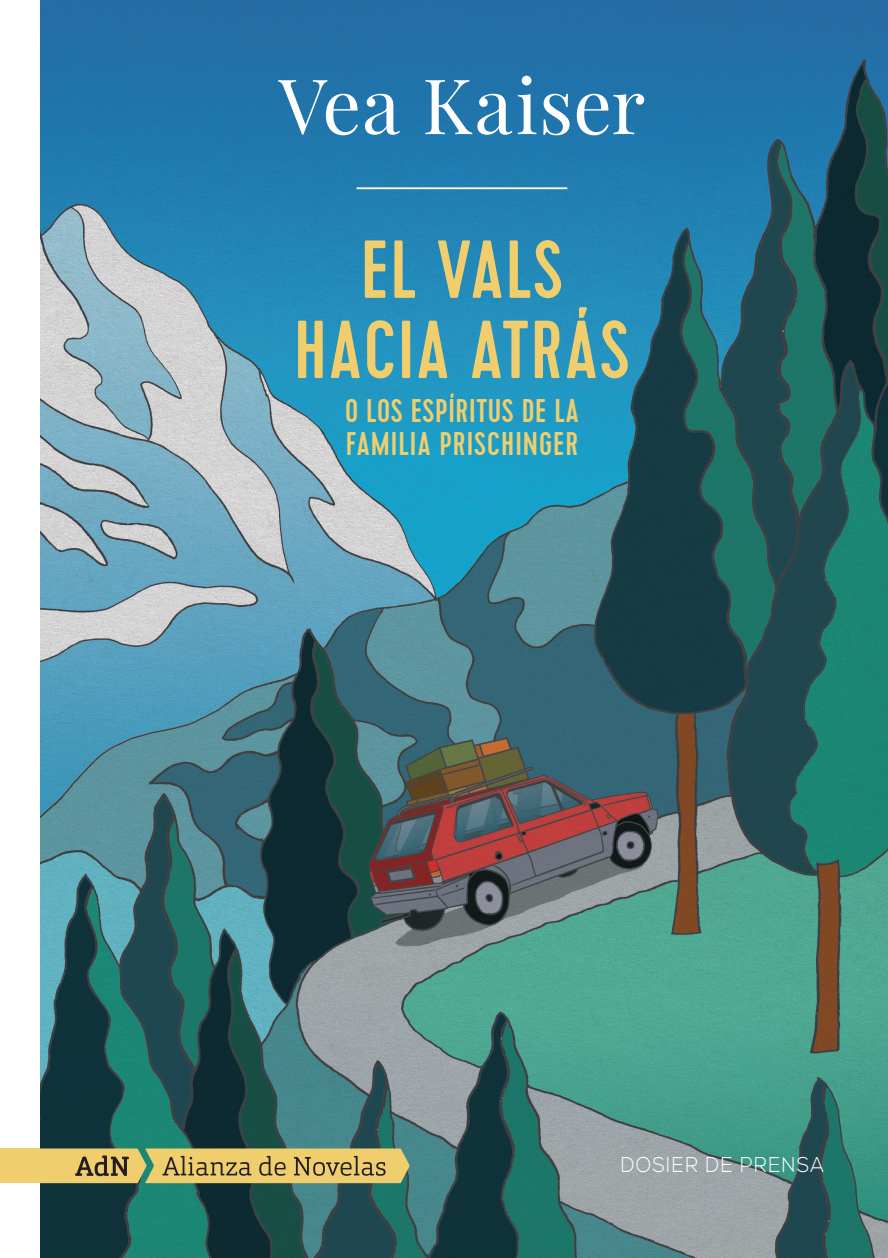
<style>
.page{position:relative;width:888px;height:1258px;background:#fff}
.page>*{position:absolute;margin:0;border:0;box-sizing:border-box;transform-origin:0 0}
.Titulos_Cub{font:500 82.05px/80.2px "Cervo";letter-spacing:.02em;color:#f0ce6d;text-align:center}
.Autor_Cub{font:76.5px "Playfair Display";letter-spacing:.01em;color:#fff}
.Titulos_Cub-2{font:500 32.85px/32.8px "Cervo";letter-spacing:.03em;color:#f0ce6d}
.t1{font:300 21.3px "Nexa";letter-spacing:.04em;color:#fff;scale:.91 1}
</style>
<div class="page">
<img style="left:40px;top:0;width:848px;height:1258px">
<svg style="left:40px;top:1148px;width:370px;height:35px;background:#ceb463"></svg>
<hr style="left:357px;top:187px;width:210px;height:2px;background:#fff">
<div style="left:0;top:1148px;width:40px;height:35px;background:#f0ce6d"></div>
<p class="Autor_Cub" style="left:279px;top:58px;width:368px">Vea Kaiser</p>
<p class="Titulos_Cub" style="left:294px;top:231px;width:337px">EL VALS<br>HACIA ATRÁS</p>
<p class="Titulos_Cub-2" style="left:345px;top:395px;width:235px">O LOS ESPÍRITUS DE LA<br>FAMILIA PRISCHINGER</p>
<p class="t1" style="left:620px;top:1152px;width:225px">DOSIER DE PRENSA</p>
</div>
